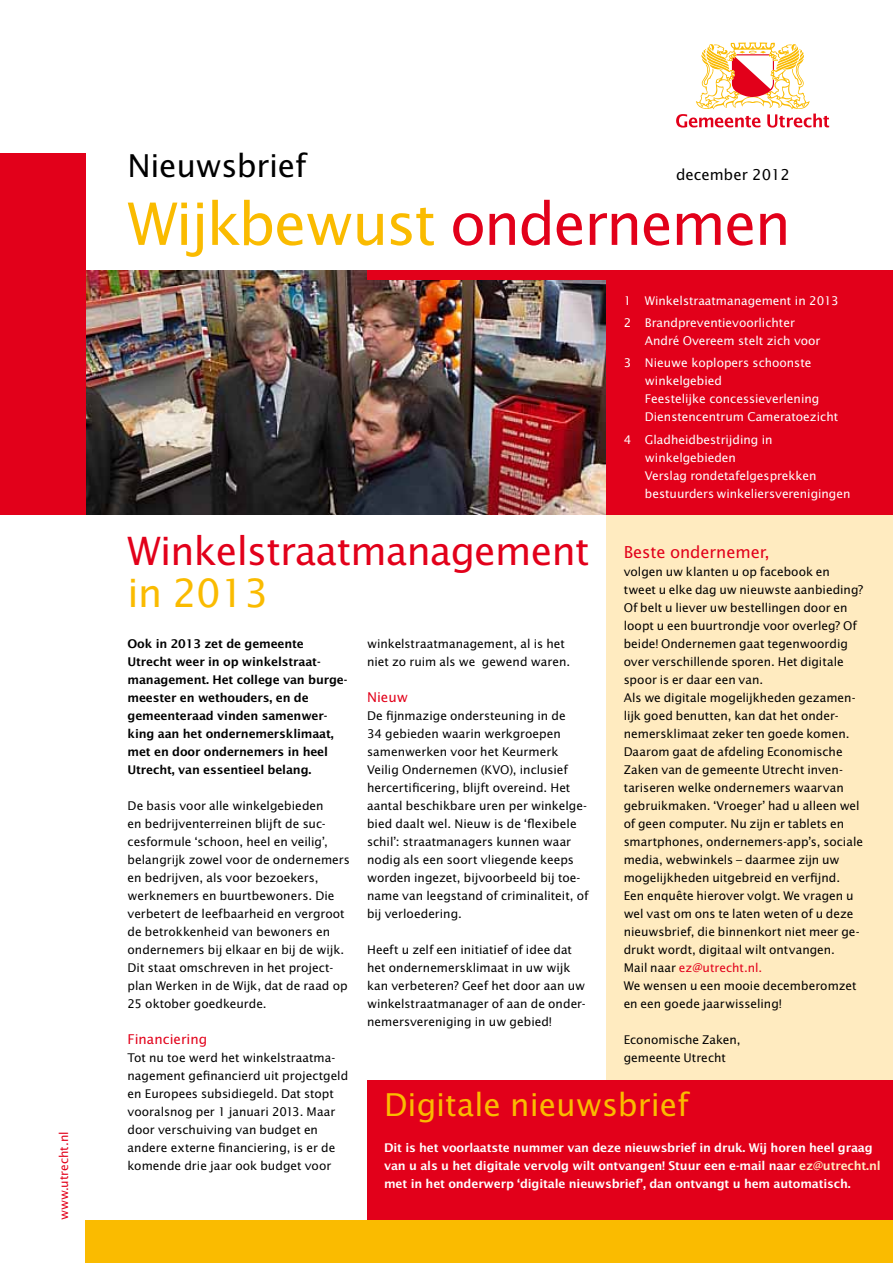
<style>
.page{position:relative;width:893px;height:1263px;background:#fff}
.page>*{position:absolute;margin:0;border:0;box-sizing:border-box;transform-origin:0 0}
.t1{font:58.5px "Lucida Sans Std";letter-spacing:-.03em;color:#fabb00}
.t2{font:39px "Lucida Sans Std";letter-spacing:-.02em;color:#e2001a}
.t3{font:39px "Lucida Sans Std";letter-spacing:-.02em;color:#fabb00}
.t4{font:31.5px "Lucida Sans Std";color:#fabb00}
.t5{font:31.5px "Lucida Sans Std";letter-spacing:-.015em;color:#000}
.t6{font:16.5px "Lucida Sans Std";letter-spacing:-.005em;color:#e2001a}
.t7{font:15px "Lucida Sans Std";color:#000}
.t8{font:13.5px "Lucida Sans Std";color:#e2001a}
.t9{font:12px/18px "Lucida Sans Std";color:#000}
.t10{font:12px/18px "Lucida Sans Std";letter-spacing:-.005em;color:#fff}
.t11{font:700 12px/18px "Lucida Sans";letter-spacing:-.01em;color:#000}
.t12{font:700 12px/18px "Lucida Sans";letter-spacing:-.015em;color:#fff}
.t13{font:12px "Lucida Sans Std";color:#e2001a}
.s1{color:#e2001a}
.s2{color:#ffebc0}
</style>
<div class="page">
<div style="left:607px;top:495px;width:286px;height:725px;background:#ffebc0"></div>
<div style="left:367px;top:1080px;width:526px;height:144px;background:#e2001a"></div>
<img style="left:85px;top:270px;width:522px;height:244px">
<div style="left:0;top:153px;width:85px;height:361px;background:#e2001a"></div>
<svg style="left:676px;top:43px;width:153px;height:85px"></svg>
<div style="left:367px;top:270px;width:526px;height:9px;background:#e2001a"></div>
<div style="left:607px;top:270px;width:286px;height:244px;background:#e2001a"></div>
<div style="left:85px;top:1220px;width:808px;height:43px;background:#fabb00"></div>
<p class="t13" style="left:57px;top:1220px;width:91px;rotate:-90deg">www.utrecht.nl</p>
<h3 class="t5" style="left:128px;top:148px;width:180px">Nieuwsbrief</h3>
<h1 class="t1" style="left:128px;top:190px;width:665px">Wijkbewust <span class="s1">ondernemen</span></h1>
<p class="t7" style="left:676px;top:166px;width:115px">december 2012</p>
<p class="t10" style="left:624px;top:290px;width:217px;line-height:22.2px">1 Winkelstraatmanagement in 2013<br>2 Brandpreventievoorlichter</p>
<p class="t10" style="left:624px;top:330px;width:198px;line-height:22.2px;text-indent:21px">André Overeem stelt zich voor<br>3 Nieuwe koplopers schoonste</p>
<p class="t10" style="left:645px;top:372px;width:195px">winkelgebied<br>Feestelijke concessieverlening<br>Dienstencentrum Cameratoezicht</p>
<p class="t10" style="left:645px;top:430px;width:207px;text-indent:-21px">4 Gladheidbestrijding in winkelgebieden<br>Verslag rondetafelgesprekken bestuurders winkeliersverenigingen</p>
<h2 class="t2" style="left:128px;top:529px;width:464px">Winkelstraatmanagement</h2>
<h2 class="t3" style="left:128px;top:571px;width:143px">in 2013</h2>
<p class="t11" style="left:128px;top:635px;width:221px">Ook in 2013 zet de gemeente<br>Utrecht weer in op winkelstraat&shy;management. Het college van burge&shy;meester en wethouders, en de gemeenteraad vinden samenwer&shy;king aan het ondernemersklimaat, met en door ondernemers in heel<br>Utrecht, van essentieel belang.</p>
<p class="t9" style="left:128px;top:797px;width:224px">De basis voor alle winkelgebieden<br>en bedrijventerreinen blijft de suc&shy;cesformule ‘schoon, heel en veilig’, belangrijk zowel voor de ondernemers en bedrijven, als voor bezoekers, werknemers en buurtbewoners. Die verbetert de leefbaarheid en vergroot de betrokkenheid van bewoners en ondernemers bij elkaar en bij de wijk.<br>Dit staat omschreven in het project&shy;plan Werken in de Wijk, dat de raad op 25 oktober goedkeurde.</p>
<p class="t8" style="left:128px;top:1031px;width:81px">Financiering</p>
<p class="t9" style="left:128px;top:1049px;width:222px">Tot nu toe werd het winkelstraatma&shy;nagement gefinancierd uit projectgeld en Europees subsidiegeld. Dat stopt vooralsnog per 1 januari 2013. Maar door verschuiving van budget en andere externe financiering, is er de komende drie jaar ook budget voor</p>
<h3 class="t6" style="left:624px;top:543px;width:148px">Beste ondernemer,</h3>
<p class="t9" style="left:624px;top:563px;width:241px">volgen uw klanten u op facebook en tweet u elke dag uw nieuwste aanbieding?<br>Of belt u liever uw bestellingen door en loopt u een buurtrondje voor overleg? Of beide! Ondernemen gaat tegenwoordig over verschillende sporen. Het digitale spoor is er daar een van.<br>Als we digitale mogelijkheden gezamen&shy;lijk goed benutten, kan dat het onder&shy;nemersklimaat zeker ten goede komen.<br>Daarom gaat de afdeling Economische Zaken van de gemeente Utrecht inven&shy;tariseren welke ondernemers waarvan gebruikmaken. ‘Vroeger’ had u alleen wel of geen computer. Nu zijn er tablets en smartphones, ondernemers-app’s, sociale media, webwinkels – daarmee zijn uw mogelijkheden uitgebreid en verfijnd.<br>Een enquête hierover volgt. We vragen u wel vast om ons te laten weten of u deze nieuwsbrief, die binnenkort niet meer ge&shy;drukt wordt, digitaal wilt ontvangen.<br>Mail naar <span class="s1">ez@utrecht.nl.<br></span>We wensen u een mooie decemberomzet en een goede jaarwisseling!</p>
<p class="t9" style="left:624px;top:1031px;width:119px">Economische Zaken, gemeente Utrecht</p>
<p class="t9" style="left:367px;top:635px;width:205px">winkelstraatmanagement, al is het niet zo ruim als we gewend waren.</p>
<p class="t8" style="left:367px;top:689px;width:43px">Nieuw</p>
<p class="t9" style="left:367px;top:707px;width:223px">De fijnmazige ondersteuning in de<br>34 gebieden waarin werkgroepen samenwerken voor het Keurmerk Veilig Ondernemen (KVO), inclusief hercertificering, blijft overeind. Het aantal beschikbare uren per winkelge&shy;bied daalt wel. Nieuw is de ‘flexibele schil’: straatmanagers kunnen waar nodig als een soort vliegende keeps worden ingezet, bijvoorbeeld bij toe&shy;name van leegstand of criminaliteit, of bij verloedering.</p>
<p class="t9" style="left:367px;top:941px;width:220px">Heeft u zelf een initiatief of idee dat het ondernemersklimaat in uw wijk kan verbeteren? Geef het door aan uw winkelstraatmanager of aan de onder&shy;nemersvereniging in uw gebied!</p>
<h3 class="t4" style="left:384px;top:1087px;width:306px">Digitale nieuwsbrief</h3>
<p class="t12" style="left:384px;top:1139px;width:498px">Dit is het voorlaatste nummer van deze nieuwsbrief in druk. Wij horen heel graag van u als u het digitale vervolg wilt ontvangen! Stuur een e-mail naar <span class="s2">ez@utrecht.nl </span>met in het onderwerp ‘digitale nieuwsbrief’, dan ontvangt u hem automatisch.</p>
</div>
